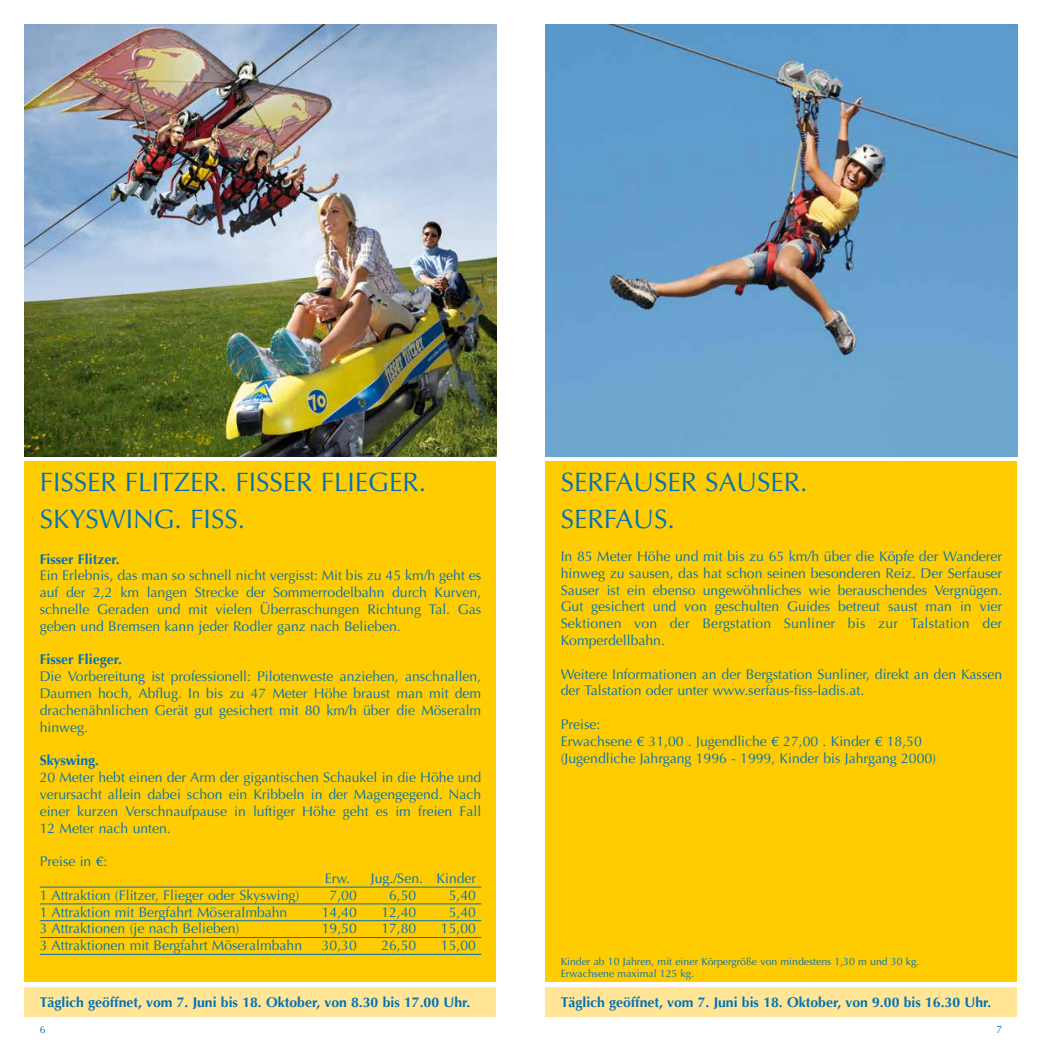
<style>
.page{position:relative;width:1042px;height:1042px;background:#fff}
.page>*{position:absolute;margin:0;border:0;box-sizing:border-box;transform-origin:0 0}
.t1{font:26.6px/36.8px "Optima";color:#0071b9}
.t2{font:14px/16.8px "Optima";color:#0071b9;text-align:justify}
.t3{font:700 14px "Optima";color:#0071b9}
.t4{font:10.5px/12.6px "Optima";color:#0071b9}
</style>
<div class="page">
<div style="left:25px;top:987px;width:471px;height:30px;background:#ffe595"></div>
<div style="left:546px;top:987px;width:471px;height:30px;background:#ffe595"></div>
<div style="left:25px;top:461px;width:471px;height:521px;background:#fecc00"></div>
<hr style="left:40px;top:886px;width:441px;height:1px;background:#0071b9">
<hr style="left:40px;top:903px;width:441px;height:1px;background:#0071b9">
<hr style="left:40px;top:920px;width:441px;height:1px;background:#0071b9">
<hr style="left:40px;top:937px;width:441px;height:1px;background:#0071b9">
<hr style="left:40px;top:954px;width:441px;height:1px;background:#0071b9">
<img style="left:546px;top:25px;width:471px;height:431px">
<div style="left:546px;top:461px;width:471px;height:521px;background:#fecc00"></div>
<img style="left:25px;top:25px;width:471px;height:431px">
<h1 class="t1" style="left:40px;top:464px;width:388px">FISSER FLITZER. FISSER FLIEGER.<br>SKYSWING. FISS.</h1>
<p class="t3" style="left:40px;top:551px;width:82px">Fisser Flitzer.</p>
<p class="t2" style="left:40px;top:567px;width:443px">Ein Erlebnis, das man so schnell nicht vergisst: Mit bis zu 45 km/h geht es auf der 2,2 km langen Strecke der Sommerrodelbahn durch Kurven, schnelle Geraden und mit vielen Überraschungen Richtung Tal. Gas geben und Bremsen kann jeder Rodler ganz nach Belieben.</p>
<p class="t3" style="left:40px;top:651px;width:84px">Fisser Flieger.</p>
<p class="t2" style="left:40px;top:668px;width:443px">Die Vorbereitung ist professionell: Pilotenweste anziehen, anschnallen, Daumen hoch, Abflug. In bis zu 47 Meter Höhe braust man mit dem drachenähnlichen Gerät gut gesichert mit 80 km/h über die Möseralm hinweg.</p>
<p class="t3" style="left:40px;top:752px;width:61px">Skyswing.</p>
<p class="t2" style="left:40px;top:769px;width:443px">20 Meter hebt einen der Arm der gigantischen Schaukel in die Höhe und verursacht allein dabei schon ein Kribbeln in der Magengegend. Nach einer kurzen Verschnaufpause in luftiger Höhe geht es im freien Fall 12 Meter nach unten.</p>
<p class="t2" style="left:40px;top:853px;width:69px">Preise in €:</p>
<p class="t2" style="left:325px;top:870px;width:27px">Erw.</p>
<p class="t2" style="left:371px;top:870px;width:107px">Jug./Sen. Kinder</p>
<p class="t2" style="left:40px;top:887px;width:261px">1 Attraktion (Flitzer, Flieger oder Skyswing)</p>
<p class="t2" style="left:330px;top:887px;width:29px">7,00</p>
<p class="t2" style="left:389px;top:887px;width:29px">6,50</p>
<p class="t2" style="left:449px;top:887px;width:29px">5,40</p>
<p class="t2" style="left:40px;top:903px;width:249px">1 Attraktion mit Bergfahrt Möseralmbahn</p>
<p class="t2" style="left:322px;top:903px;width:37px">14,40</p>
<p class="t2" style="left:381px;top:903px;width:37px">12,40</p>
<p class="t2" style="left:449px;top:903px;width:29px">5,40</p>
<p class="t2" style="left:40px;top:920px;width:201px">3 Attraktionen (je nach Belieben)</p>
<p class="t2" style="left:322px;top:920px;width:37px">19,50</p>
<p class="t2" style="left:381px;top:920px;width:37px">17,80</p>
<p class="t2" style="left:441px;top:920px;width:37px">15,00</p>
<p class="t2" style="left:40px;top:937px;width:264px">3 Attraktionen mit Bergfahrt Möseralmbahn</p>
<p class="t2" style="left:322px;top:937px;width:37px">30,30</p>
<p class="t2" style="left:381px;top:937px;width:37px">26,50</p>
<p class="t2" style="left:441px;top:937px;width:37px">15,00</p>
<h1 class="t1" style="left:561px;top:464px;width:248px">SERFAUSER SAUSER.<br>SERFAUS.</h1>
<p class="t2" style="left:561px;top:548px;width:443px">In 85 Meter Höhe und mit bis zu 65 km/h über die Köpfe der Wanderer hinweg zu sausen, das hat schon seinen besonderen Reiz. Der Serfauser Sauser ist ein ebenso ungewöhnliches wie berauschendes Vergnügen.<br>Gut gesichert und von geschulten Guides betreut saust man in vier Sektionen von der Bergstation Sunliner bis zur Talstation der Komperdellbahn.</p>
<p class="t2" style="left:561px;top:666px;width:443px">Weitere Informationen an der Bergstation Sunliner, direkt an den Kassen der Talstation oder unter www.serfaus-fiss-ladis.at.</p>
<p class="t2" style="left:561px;top:716px;width:377px;text-align:left">Preise:<br>Erwachsene € 31,00 . Jugendliche € 27,00 . Kinder € 18,50 (Jugendliche Jahrgang 1996 - 1999, Kinder bis Jahrgang 2000)</p>
<p class="t4" style="left:561px;top:955px;width:360px">Kinder ab 10 Jahren, mit einer Körpergröße von mindestens 1,30 m und 30 kg.<br>Erwachsene maximal 125 kg.</p>
<p class="t3" style="left:40px;top:994px;width:432px">Täglich geöffnet, vom 7. Juni bis 18. Oktober, von 8.30 bis 17.00 Uhr.</p>
<p class="t3" style="left:561px;top:994px;width:432px">Täglich geöffnet, vom 7. Juni bis 18. Oktober, von 9.00 bis 16.30 Uhr.</p>
<p class="t4" style="left:40px;top:1023px;width:7px">6</p>
<p class="t4" style="left:996px;top:1023px;width:7px">7</p>
</div>
